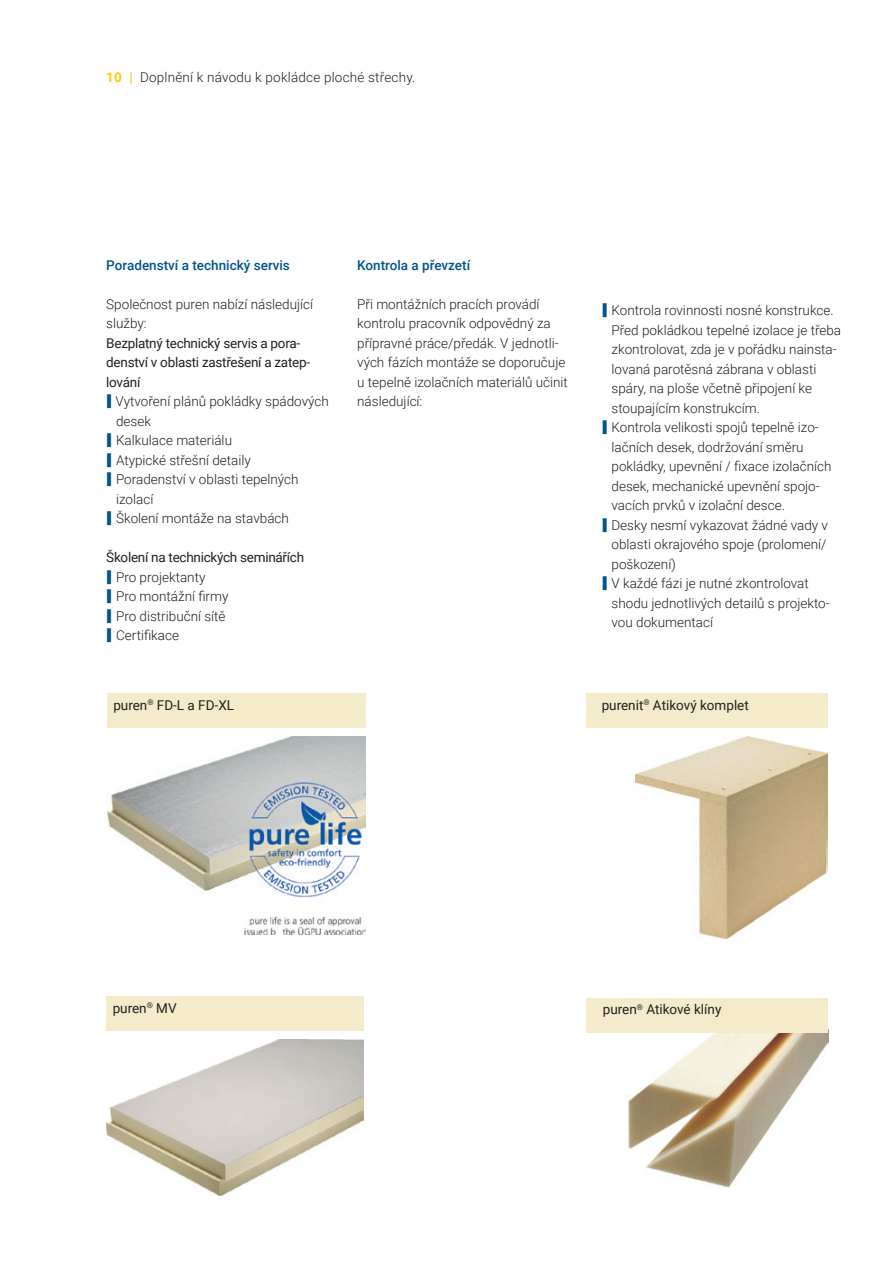
<style>
.page{position:relative;width:893px;height:1263px;background:#fff}
.page>*{position:absolute;margin:0;border:0;box-sizing:border-box;transform-origin:0 0}
.t1{font:300 13.5px/19.5px "Roboto";color:#231f20}
.t2{font:13.5px/19.5px "Roboto";letter-spacing:-.02em;color:#231f20}
.t3{font:13.5px "Roboto";color:#231f20}
.t4{font:500 13.5px "Roboto";color:#005489}
.s1{font-weight:700;color:#feca0a}
</style>
<div class="page">
<img style="left:624px;top:1032px;width:204px;height:156px">
<img style="left:107px;top:1040px;width:257px;height:155px">
<div style="left:107px;top:693px;width:259px;height:34px;background:#f3ebca"></div>
<div style="left:106px;top:996px;width:258px;height:34px;background:#f3ebca"></div>
<img style="left:107px;top:736px;width:258px;height:198px">
<img style="left:636px;top:737px;width:191px;height:202px">
<div style="left:587px;top:693px;width:241px;height:34px;background:#f3ebca"></div>
<div style="left:587px;top:998px;width:241px;height:34px;background:#f3ebca"></div>
<p class="t1" style="left:106px;top:67px;width:311px"><span class="s1">10 |</span> Doplnění k návodu k pokládce ploché střechy.</p>
<p class="t4" style="left:106px;top:256px;width:185px">Poradenství a technický servis</p>
<p class="t1" style="left:106px;top:294px;width:208px">Společnost puren nabízí následující služby:</p>
<p class="t2" style="left:106px;top:333px;width:205px">Bezplatný technický servis a pora&shy;denství v oblasti zastřešení a zatep&shy;lování</p>
<p class="t1" style="left:116px;top:391px;width:215px">Vytvoření plánů pokládky spádových desek<br>Kalkulace materiálu<br>Atypické střešní detaily<br>Poradenství v oblasti tepelných izolací<br>Školení montáže na stavbách</p>
<p class="t2" style="left:106px;top:547px;width:199px">Školení na technických seminářích</p>
<p class="t1" style="left:116px;top:567px;width:114px">Pro projektanty<br>Pro montážní firmy<br>Pro distribuční sítě<br>Certifikace</p>
<p class="t3" style="left:113px;top:695px;width:122px">puren<sup>®</sup> FD-L a FD-XL</p>
<p class="t4" style="left:357px;top:256px;width:115px">Kontrola a převzetí</p>
<p class="t1" style="left:357px;top:294px;width:212px">Při montážních pracích provádí kontrolu pracovník odpovědný za přípravné práce/předák. V jednotli&shy;vých fázích montáže se doporučuje u tepelně izolačních materiálů učinit následující:</p>
<p class="t1" style="left:611px;top:300px;width:231px">Kontrola rovinnosti nosné konstrukce.<br>Před pokládkou tepelné izolace je třeba zkontrolovat, zda je v pořádku nainsta&shy;lovaná parotěsná zábrana v oblasti spáry, na ploše včetně připojení ke stoupajícím konstrukcím.<br>Kontrola velikosti spojů tepelně izo&shy;lačních desek, dodržování směru pokládky, upevnění / fixace izolačních desek, mechanické upevnění spojo&shy;vacích prvků v izolační desce.<br>Desky nesmí vykazovat žádné vady v oblasti okrajového spoje (prolomení/ poškození)<br>V každé fázi je nutné zkontrolovat shodu jednotlivých detailů s projekto&shy;vou dokumentací</p>
<p class="t3" style="left:602px;top:695px;width:149px">purenit<sup>®</sup> Atikový komplet</p>
<p class="t2" style="left:113px;top:997px;width:65px">puren<sup>®</sup> MV</p>
<p class="t3" style="left:603px;top:1000px;width:120px">puren<sup>®</sup> Atikové klíny</p>
</div>
